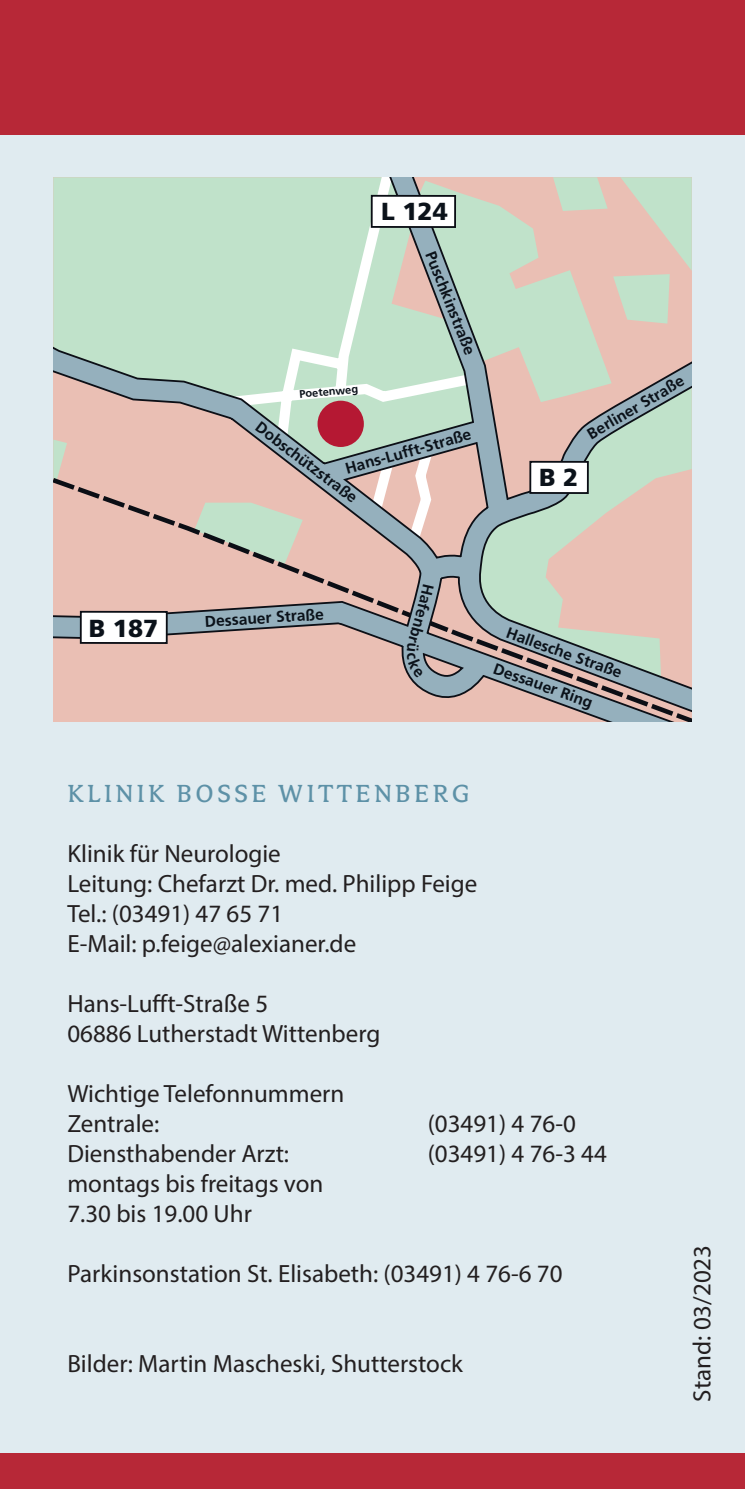
<style>
.page{position:relative;width:745px;height:1489px;background:#fff}
.page>*{position:absolute;margin:0;border:0;box-sizing:border-box;transform-origin:0 0}
.t1{font:27.5px "Avance";letter-spacing:.12em;color:#5d91a7}
.t2{font:25px "Myriad Pro";color:#231f20}
.t3{font:900 24.75px "Frutiger";color:#0b121a}
.t4{font:700 15.5px "Frutiger";color:#0b121a}
.t5{font:700 11px "Frutiger";color:#0b121a}
</style>
<div class="page">
<div style="left:0;top:0;width:744px;height:1488px;background:#e0ebf0"></div>
<div style="left:0;top:0;width:744px;height:135px;background:#b72837"></div>
<svg style="left:53px;top:177px;width:638px;height:544px;background:#cac6ba"></svg>
<div style="left:317px;top:400px;width:46px;height:47px;background:#b51833;border-radius:50%"></div>
<div style="left:81px;top:611px;width:86px;height:32px;background:#fff"></div>
<div style="left:80px;top:611px;width:88px;height:33px;border:2px solid #0b0e15"></div>
<div style="left:371px;top:196px;width:84px;height:31px;background:#fff"></div>
<div style="left:370px;top:195px;width:85px;height:33px;border:2px solid #0b0e15"></div>
<div style="left:530px;top:462px;width:57px;height:31px;background:#fff"></div>
<div style="left:529px;top:461px;width:59px;height:33px;border:2px solid #0b0e15"></div>
<div style="left:0;top:1453px;width:744px;height:35px;background:#b72837"></div>
<svg style="left:406px;top:584px;width:27px;height:94px;background:#94a3ac"></svg>
<p class="t3" style="left:381px;top:196px;width:68px">L 124</p>
<p class="t5" style="left:299px;top:387px;width:60px;rotate:-5deg">Poetenweg</p>
<p class="t4" style="left:438px;top:248px;width:112px;rotate:68deg">Puschkinstraße</p>
<p class="t4" style="left:262px;top:418px;width:125px;rotate:37deg">Dobschützstraße</p>
<p class="t4" style="left:343px;top:459px;width:131px;rotate:-15deg">Hans-Lufft-Straße</p>
<p class="t4" style="left:583px;top:427px;width:111px;rotate:-31deg">Berliner Straße</p>
<p class="t3" style="left:538px;top:462px;width:41px">B 2</p>
<p class="t3" style="left:89px;top:613px;width:71px">B 187</p>
<p class="t4" style="left:204px;top:613px;width:120px;rotate:-4deg">Dessauer Straße</p>
<p class="t4" style="left:510px;top:623px;width:123px;rotate:20deg">Hallesche Straße</p>
<p class="t4" style="left:497px;top:659px;width:106px;rotate:20deg">Dessauer Ring</p>
<p class="t1" style="left:67px;top:779px;width:403px">KLINIK BOSSE WITTENBERG</p>
<p class="t2" style="left:67px;top:838px;width:215px">Klinik für Neurologie</p>
<p class="t2" style="left:67px;top:868px;width:411px">Leitung: Chefarzt Dr. med. Philipp Feige</p>
<p class="t2" style="left:67px;top:898px;width:217px">Tel.: (03491) 47 65 71</p>
<p class="t2" style="left:67px;top:928px;width:290px">E-Mail: p.feige@alexianer.de</p>
<p class="t2" style="left:67px;top:988px;width:202px">Hans-Lufft-Straße 5</p>
<p class="t2" style="left:67px;top:1018px;width:314px">06886 Lutherstadt Wittenberg</p>
<p class="t2" style="left:67px;top:1078px;width:278px">Wichtige Telefonnummern</p>
<p class="t2" style="left:67px;top:1108px;width:93px">Zentrale:</p>
<p class="t2" style="left:427px;top:1108px;width:149px">(03491) 4 76-0</p>
<p class="t2" style="left:67px;top:1138px;width:223px">Diensthabender Arzt:</p>
<p class="t2" style="left:427px;top:1138px;width:180px">(03491) 4 76-3 44</p>
<p class="t2" style="left:67px;top:1168px;width:257px">montags bis freitags von</p>
<p class="t2" style="left:67px;top:1198px;width:186px">7.30 bis 19.00 Uhr</p>
<p class="t2" style="left:67px;top:1258px;width:496px">Parkinsonstation St. Elisabeth: (03491) 4 76-6 70</p>
<p class="t2" style="left:67px;top:1348px;width:397px">Bilder: Martin Mascheski, Shutterstock</p>
<p class="t2" style="left:686px;top:1401px;width:158px;rotate:-90deg">Stand: 03/2023</p>
</div>
